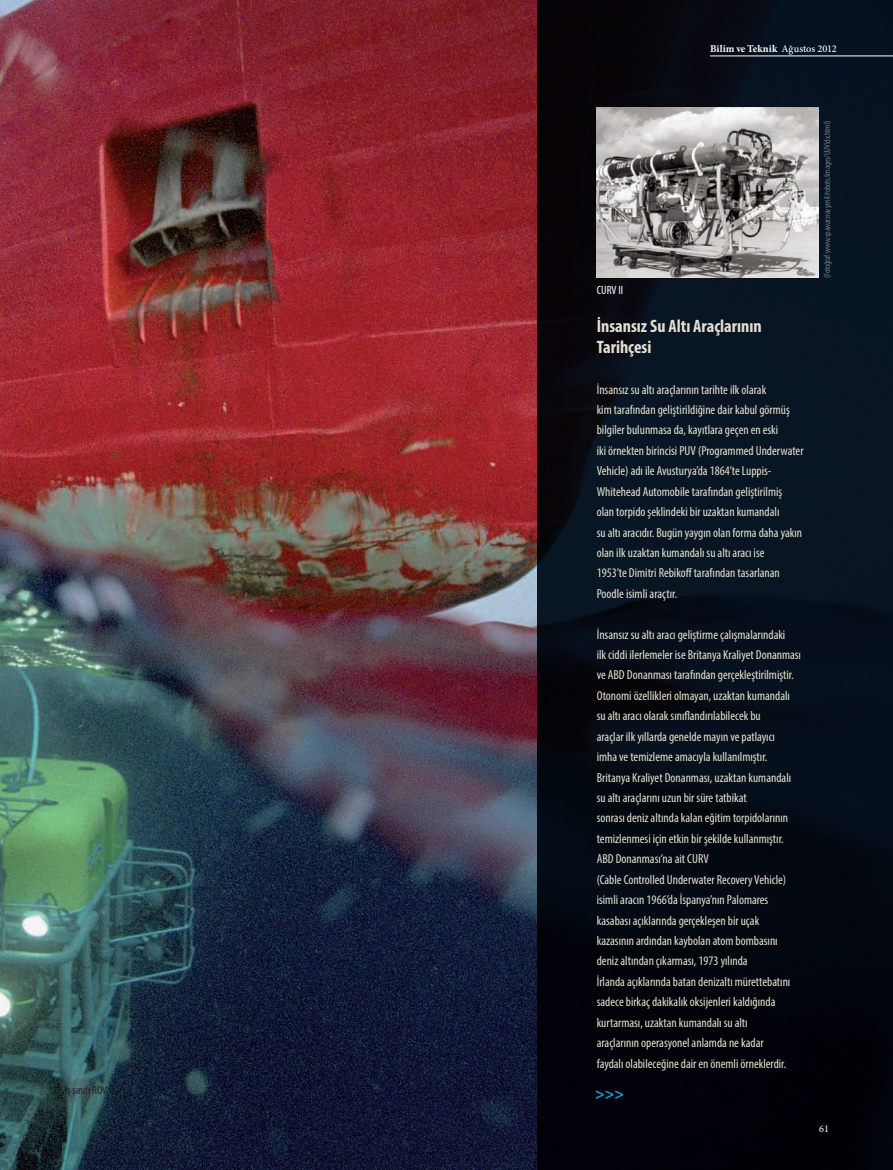
<style>
.page{position:relative;width:893px;height:1170px;background:#fff}
.page>*{position:absolute;margin:0;border:0;box-sizing:border-box;transform-origin:0 0}
.t1{font:700 condensed 18px/20.4px "Myriad Pro";color:#e5e0ce}
.t2{font:700 16.2px "Myriad Pro";color:#1d99d6}
.t3{font:condensed 13.05px/20.4px "Myriad Pro";color:#e5e0ce}
.t4{font:condensed 12px "Myriad Pro";color:#231f20}
.t5{font:condensed 12px "Myriad Pro";color:#fff}
.t6{font:700 10.35px "Minion Pro";letter-spacing:.005em;color:#fff}
.t7{font:10.35px "Minion Pro";color:#fff}
.t8{font:condensed 9px "Myriad Pro";letter-spacing:-.03em;color:#647882}
.s1{font-weight:500}
</style>
<div class="page">
<img style="left:0;top:0;width:537px;height:1169px">
<svg style="left:537px;top:0;width:356px;height:1169px;background:#050c16"></svg>
<img style="left:597px;top:108px;width:222px;height:170px">
<hr style="left:710px;top:56px;width:183px;height:1px;background:#fff">
<p class="t4" style="left:65px;top:1082px;width:44px">İş sınıfı ROV</p>
<p class="t6" style="left:710px;top:41px;width:128px">Bilim ve Teknik <span class="s1">Ağustos 2012</span></p>
<p class="t5" style="left:597px;top:283px;width:28px">CURV II</p>
<h1 class="t1" style="left:597px;top:316px;width:166px">İnsansız Su Altı Araçlarının<br>Tarihçesi</h1>
<p class="t3" style="left:597px;top:379px;width:208px">İnsansız su altı araçlarının tarihte ilk olarak<br>kim tarafından geliştirildiğine dair kabul görmüş bilgiler bulunmasa da, kayıtlara geçen en eski<br>iki örnekten birincisi PUV (Programmed Underwater Vehicle) adı ile Avusturya’da 1864’te Luppis-Whitehead Automobile tarafından geliştirilmiş<br>olan torpido şeklindeki bir uzaktan kumandalı<br>su altı aracıdır. Bugün yaygın olan forma daha yakın olan ilk uzaktan kumandalı su altı aracı ise<br>1953’te Dimitri Rebikoff tarafından tasarlanan Poodle isimli araçtır.</p>
<p class="t3" style="left:597px;top:624px;width:206px">İnsansız su altı aracı geliştirme çalışmalarındaki<br>ilk ciddi ilerlemeler ise Britanya Kraliyet Donanması ve ABD Donanması tarafından gerçekleştirilmiştir.<br>Otonomi özellikleri olmayan, uzaktan kumandalı su altı aracı olarak sınıflandırılabilecek bu<br>araçlar ilk yıllarda genelde mayın ve patlayıcı<br>imha ve temizleme amacıyla kullanılmıştır.<br>Britanya Kraliyet Donanması, uzaktan kumandalı su altı araçlarını uzun bir süre tatbikat<br>sonrası deniz altında kalan eğitim torpidolarının temizlenmesi için etkin bir şekilde kullanmıştır.<br>ABD Donanması’na ait CURV<br>(Cable Controlled Underwater Recovery Vehicle) isimli aracın 1966’da İspanya’nın Palomares kasabası açıklarında gerçekleşen bir uçak<br>kazasının ardından kaybolan atom bombasını deniz altından çıkarması, 1973 yılında<br>İrlanda açıklarında batan denizaltı mürettebatını sadece birkaç dakikalık oksijenleri kaldığında kurtarması, uzaktan kumandalı su altı<br>araçlarının operasyonel anlamda ne kadar<br>faydalı olabileceğine dair en önemli örneklerdir.</p>
<p class="t2" style="left:595px;top:1082px;width:30px">&gt;&gt;&gt;</p>
<p class="t8" style="left:822px;top:278px;width:159px;rotate:-90deg">(Fotoğraf:www.spawar.navy.mil/robots/images/UUVIdx.html)</p>
<p class="t7" style="left:819px;top:1121px;width:11px">61</p>
</div>
